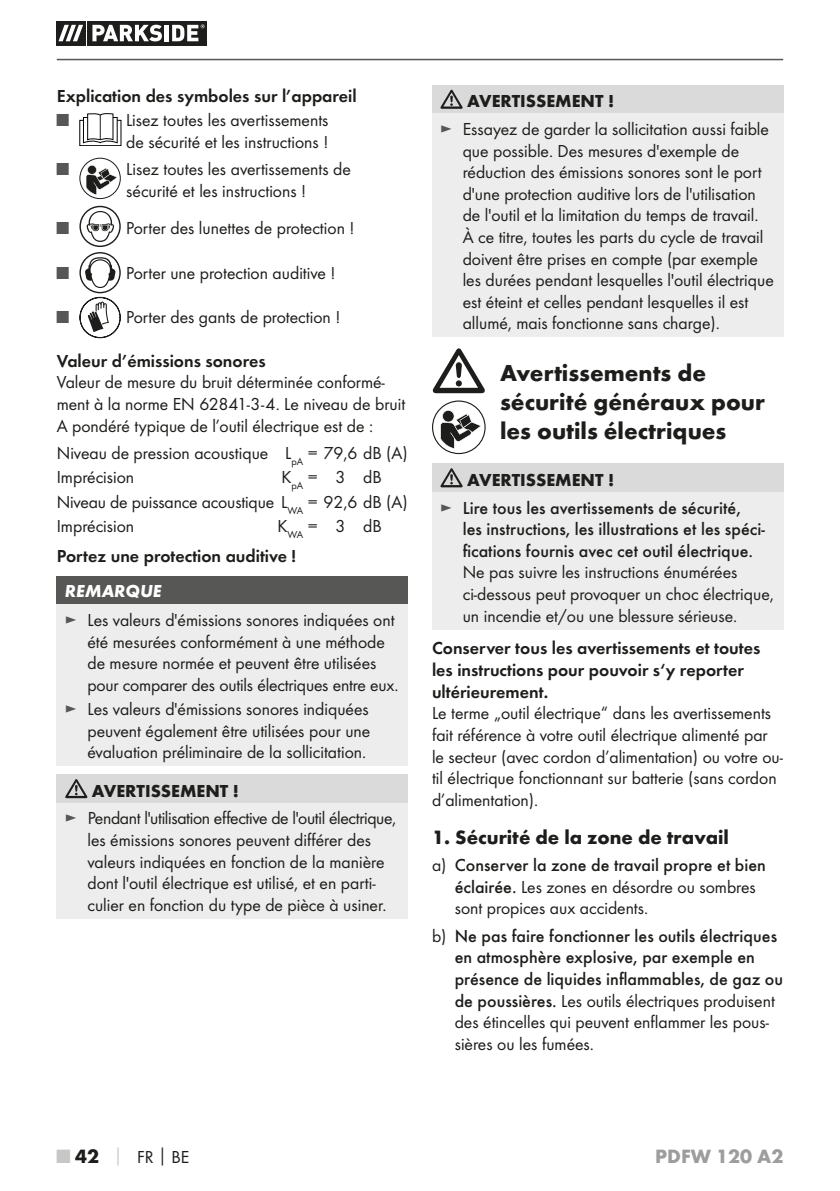
<style>
.page{position:relative;width:840px;height:1191px;background:#fff}
.page>*{position:absolute;margin:0;border:0;box-sizing:border-box;transform-origin:0 0}
.t1{font:700 24px/28.8px "Futura";color:#1d1d1b}
.t2{font:700 20px "Futura";color:#1d1d1b}
.t3{font:700 20px "Futura";color:#9d9d9d}
.t4{font:18px/21.6px "Futura Boo";color:#1d1d1b}
.t5{font:500 18px/21.6px "Futura";color:#1d1d1b}
.t6{font:18px/21.6px "Futura Dem";color:#1d1d1b}
.t7{font:700 18px "Futura";color:#1d1d1b}
.t8{font:italic 700 18px "Futura";color:#fff}
.t9{font:18px "Futura Boo";color:#575756}
.s1{color:#575756}
.s2{font-weight:700}
.s3{font-family:"Futura Boo";font-weight:400;color:#575756}
.s4{font-family:"Futura Boo";font-weight:400}
.s5{font-family:"Futura";font-weight:500}
.s6{font-family:"Futura";font-weight:700;font-size:20px;color:#c7c7c6}
.s7{font-family:"Futura";font-weight:700;font-size:20px}
.s8{font-family:"Futura";font-weight:700;color:#c7c7c6}
.s9{font-family:"Futura";font-weight:700}
</style>
<div class="page">
<hr style="left:57px;top:59px;width:725px;height:1px;background:#575756">
<svg style="left:85px;top:21px;width:122px;height:24px"></svg>
<div style="left:56px;top:21px;width:29px;height:24px;background:#1d1d1b"></div>
<div style="left:87px;top:21px;width:119px;height:24px;background:#1d1d1b"></div>
<svg style="left:58px;top:25px;width:25px;height:16px"></svg>
<svg style="left:92px;top:25px;width:70px;height:16px"></svg>
<hr style="left:164px;top:25px;width:4px;height:16px;background:#fff">
<svg style="left:172px;top:24px;width:32px;height:17px"></svg>
<div style="left:79px;top:120px;width:42px;height:26px;border:1px solid #000"></div>
<svg style="left:83px;top:113px;width:35px;height:31px"></svg>
<svg style="left:80px;top:158px;width:40px;height:41px"></svg>
<div style="left:79px;top:158px;width:42px;height:41px;border:1px solid #1d1d1b;border-radius:50%"></div>
<svg style="left:86px;top:165px;width:31px;height:30px"></svg>
<svg style="left:79px;top:206px;width:42px;height:132px"></svg>
<div style="left:57px;top:576px;width:351px;height:28px;background:#575756"></div>
<div style="left:57px;top:604px;width:351px;height:162px;background:#ededed"></div>
<div style="left:57px;top:774px;width:351px;height:29px;background:#dadada"></div>
<div style="left:57px;top:803px;width:351px;height:115px;background:#ededed"></div>
<svg style="left:65px;top:779px;width:22px;height:19px"></svg>
<div style="left:432px;top:85px;width:350px;height:28px;background:#dadada"></div>
<div style="left:432px;top:113px;width:350px;height:224px;background:#ededed"></div>
<svg style="left:440px;top:90px;width:22px;height:19px"></svg>
<svg style="left:432px;top:401px;width:53px;height:52px"></svg>
<div style="left:432px;top:400px;width:53px;height:54px;border:1px solid #1d1d1b;border-radius:50%"></div>
<svg style="left:440px;top:410px;width:41px;height:39px"></svg>
<svg style="left:432px;top:348px;width:52px;height:45px"></svg>
<div style="left:432px;top:463px;width:350px;height:29px;background:#dadada"></div>
<div style="left:432px;top:492px;width:350px;height:137px;background:#ededed"></div>
<svg style="left:440px;top:468px;width:22px;height:19px"></svg>
<p class="t6" style="left:57px;top:86px;width:301px">Explication des symboles sur l’appareil</p>
<p class="t9" style="left:57px;top:112px;width:14px">■</p>
<p class="t4" style="left:126px;top:110px;width:204px">Lisez toutes les avertissements de sécurité et les instructions !</p>
<p class="t9" style="left:57px;top:160px;width:14px">■</p>
<p class="t4" style="left:126px;top:159px;width:226px">Lisez toutes les avertissements de sécurité et les instructions !</p>
<p class="t9" style="left:57px;top:220px;width:14px">■</p>
<p class="t4" style="left:126px;top:218px;width:230px">Porter des lunettes de protection !</p>
<p class="t9" style="left:57px;top:265px;width:14px">■</p>
<p class="t4" style="left:126px;top:263px;width:211px">Porter une protection auditive !</p>
<p class="t9" style="left:57px;top:308px;width:14px">■</p>
<p class="t4" style="left:126px;top:307px;width:215px">Porter des gants de protection !</p>
<p class="t6" style="left:57px;top:351px;width:210px">Valeur d’émissions sonores</p>
<p class="t4" style="left:57px;top:372px;width:350px">Valeur de mesure du bruit déterminée conformé&shy;ment à la norme EN 62841-3-4. Le niveau de bruit<br>A pondéré typique de l’outil électrique est de :</p>
<p class="t4" style="left:57px;top:441px;width:352px;line-height:24.4px">Niveau de pression acoustique L<sub>pA</sub> = 79,6 dB (A)<br>Imprécision</p>
<p class="t4" style="left:57px;top:466px;width:352px;line-height:24.4px;text-indent:225px">K<sub>pA</sub> = 3 dB<br>Niveau de puissance acoustique L<sub>WA</sub> = 92,6 dB (A)<br>Imprécision</p>
<p class="t4" style="left:277px;top:516px;width:106px">K<sub>WA</sub> = 3 dB</p>
<p class="t6" style="left:57px;top:546px;width:241px">Portez une protection auditive !</p>
<p class="t8" style="left:65px;top:585px;width:98px">REMARQUE</p>
<p class="t4" style="left:87px;top:610px;width:312px;text-indent:-23px"><span class="s1">►</span> Les valeurs d'émissions sonores indiquées ont été mesurées conformément à une méthode de mesure normée et peuvent être utilisées pour comparer des outils électriques entre eux.</p>
<p class="t4" style="left:87px;top:699px;width:284px;text-align:justify;text-indent:-23px"><span class="s1">►</span> Les valeurs d'émissions sonores indiquées peuvent également être utilisées pour une évaluation préliminaire de la sollicitation.</p>
<p class="t7" style="left:92px;top:783px;width:148px">AVERTISSEMENT !</p>
<p class="t4" style="left:87px;top:808px;width:310px;text-indent:-23px"><span class="s1">►</span> Pendant l'utilisation effective de l'outil électrique, les émissions sonores peuvent différer des valeurs indiquées en fonction de la manière dont l'outil électrique est utilisé, et en parti&shy;culier en fonction du type de pièce à usiner.</p>
<p class="t7" style="left:467px;top:94px;width:148px">AVERTISSEMENT !</p>
<p class="t4" style="left:462px;top:119px;width:312px;text-indent:-23px"><span class="s1">►</span> Essayez de garder la sollicitation aussi faible que possible. Des mesures d'exemple de réduction des émissions sonores sont le port d'une protection auditive lors de l'utilisation de l'outil et la limitation du temps de travail.<br>À ce titre, toutes les parts du cycle de travail doivent être prises en compte (par exemple les durées pendant lesquelles l'outil électrique est éteint et celles pendant lesquelles il est allumé, mais fonctionne sans charge).</p>
<h1 class="t1" style="left:500px;top:360px;width:266px">Avertissements de sécurité généraux pour les outils électriques</h1>
<p class="t5" style="left:440px;top:467px;width:302px;line-height:27.6px;text-indent:27px"><span class="s2">AVERTISSEMENT !<br></span><span class="s3">►</span> Lire tous les avertissements de sécurité,</p>
<p class="t5" style="left:462px;top:519px;width:303px">les instructions, les illustrations et les spéci&shy;fications fournis avec cet outil électrique.</p>
<p class="t4" style="left:462px;top:562px;width:312px">Ne pas suivre les instructions énumérées ci-dessous peut provoquer un choc électrique, un incendie et/ou une blessure sérieuse.</p>
<p class="t6" style="left:432px;top:638px;width:330px">Conserver tous les avertissements et toutes les instructions pour pouvoir s‘y reporter ultérieurement.</p>
<p class="t4" style="left:432px;top:703px;width:352px">Le terme „outil électrique“ dans les avertissements fait référence à votre outil électrique alimenté par le secteur (avec cordon d’alimentation) ou votre ou&shy;til électrique fonctionnant sur batterie (sans cordon d’alimentation).</p>
<p class="t2" style="left:432px;top:828px;width:298px">1. Sécurité de la zone de travail</p>
<p class="t5" style="left:432px;top:855px;width:335px"><span class="s4">a)</span> Conserver la zone de travail propre et bien</p>
<p class="t4" style="left:454px;top:877px;width:302px"><span class="s5">éclairée.</span> Les zones en désordre ou sombres sont propices aux accidents.</p>
<p class="t5" style="left:454px;top:925px;width:330px;text-indent:-23px"><span class="s4">b)</span> Ne pas faire fonctionner les outils électriques en atmosphère explosive, par exemple en présence de liquides inflammables, de gaz ou</p>
<p class="t4" style="left:454px;top:990px;width:321px"><span class="s5">de poussières.</span> Les outils électriques produisent des étincelles qui peuvent enflammer les pous&shy;sières ou les fumées.</p>
<p class="t4" style="left:57px;top:1146px;width:134px"><span class="s6">■</span> <span class="s7">42</span> <span class="s8">│</span> FR<span class="s9">│</span>BE</p>
<p class="t3" style="left:655px;top:1147px;width:130px">PDFW 120 A2</p>
</div>
